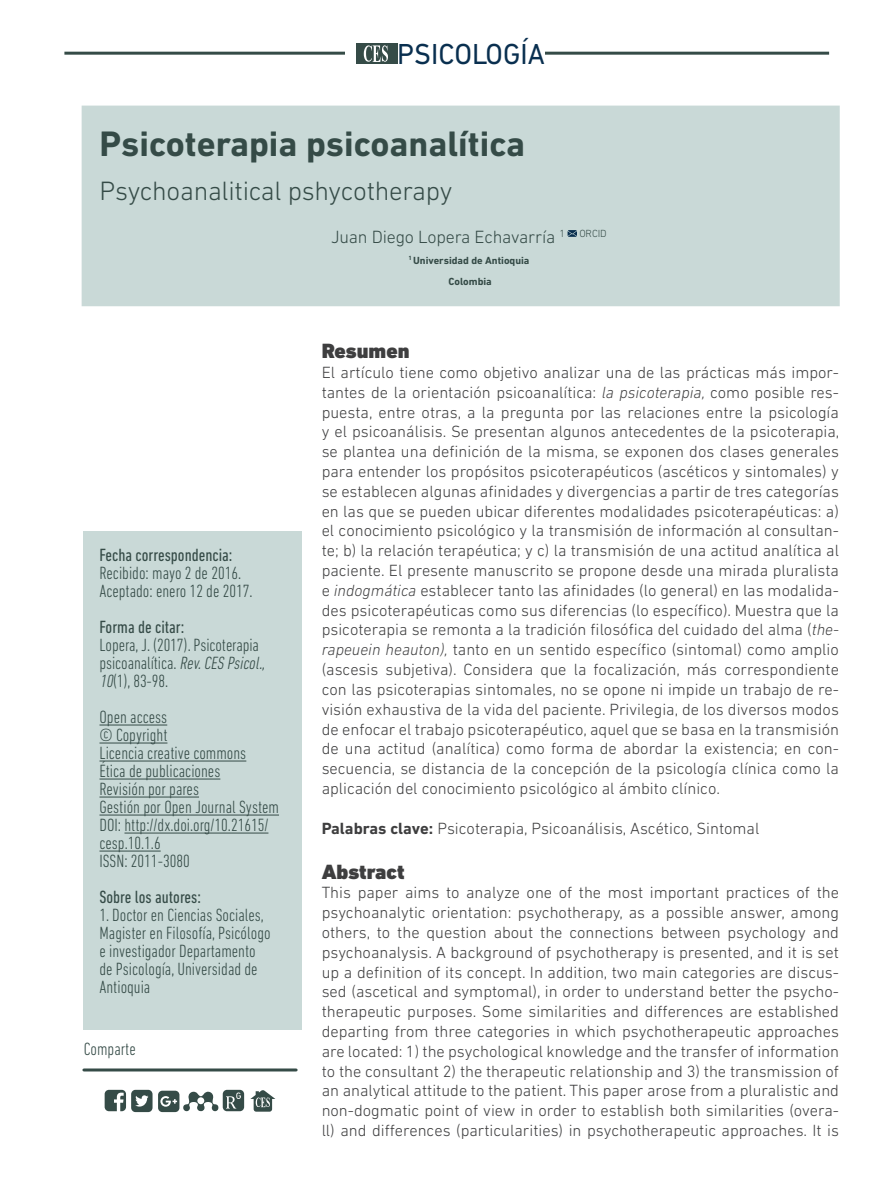
<style>
.page{position:relative;width:893px;height:1191px;background:#fff}
.page>*{position:absolute;margin:0;border:0;box-sizing:border-box;transform-origin:0 0}
.Título{font:700 36px "DIN Next LT Pro";color:#354b47}
.t1{font:29.4px "DIN Next LT Pro";color:#092f4f}
.Título_inglés{font:300 27px "DIN Next LT Pro";letter-spacing:-.01em;color:#354b47}
.Subtítulo{font:900 21px "DIN Next LT Pro";color:#3e3e3f}
.t2{font:300 condensed 18px/18px "DIN Next LT Pro";color:#354b47}
.t3{font:condensed 18px "DIN Next LT Pro";color:#354b47}
.t4{font:300 18px "DIN Next LT Pro";letter-spacing:-.01em;color:#354b47}
.Body{font:300 16.5px/19.8px "DIN Next LT Pro";color:#3e3e3f;text-align:justify}
.t5{font:700 10.5px "DIN Next LT Pro";color:#354b47}
.t6{font:300 10.5px "DIN Next LT Pro";letter-spacing:-.01em;color:#354b47}
.s1{font-style:italic}
.s2{font-weight:700}
</style>
<div class="page">
<hr style="left:64px;top:52px;width:765px;height:3px;background:#354b47">
<div style="left:345px;top:22px;width:200px;height:62px;background:#fff"></div>
<div style="left:356px;top:43px;width:41px;height:21px;background:#354b47"></div>
<svg style="left:364px;top:45px;width:24px;height:17px"></svg>
<div style="left:82px;top:106px;width:758px;height:200px;background:#c9d9d7"></div>
<div style="left:84px;top:531px;width:218px;height:499px;background:#c9d9d7"></div>
<hr style="left:99px;top:724px;width:68px;height:1px;background:#354b47">
<hr style="left:99px;top:742px;width:68px;height:1px;background:#354b47">
<hr style="left:99px;top:760px;width:147px;height:1px;background:#354b47">
<hr style="left:99px;top:778px;width:121px;height:1px;background:#354b47">
<hr style="left:99px;top:796px;width:100px;height:1px;background:#354b47">
<hr style="left:99px;top:814px;width:180px;height:1px;background:#354b47">
<hr style="left:124px;top:832px;width:144px;height:1px;background:#354b47">
<hr style="left:99px;top:850px;width:62px;height:1px;background:#354b47">
<hr style="left:84px;top:1068px;width:212px;height:3px;background:#354b47">
<svg style="left:105px;top:1089px;width:139px;height:23px"></svg>
<svg style="left:250px;top:1090px;width:25px;height:21px"></svg>
<h2 class="t1" style="left:397px;top:37px;width:149px">PSICOLOGÍA</h2>
<p class="Título" style="left:99px;top:123px;width:427px">Psicoterapia psicoanalítica</p>
<p class="Título_inglés" style="left:99px;top:175px;width:354px">Psychoanalitical pshycotherapy</p>
<p class="t4" style="left:331px;top:226px;width:236px">Juan Diego Lopera Echavarría <sup>1</sup></p>
<p class="t6" style="left:579px;top:227px;width:29px">ORCID</p>
<p class="t5" style="left:408px;top:254px;width:123px"><sup>1</sup> Universidad de Antioquia</p>
<p class="t5" style="left:448px;top:275px;width:45px">Colombia</p>
<p class="t3" style="left:99px;top:545px;width:134px">Fecha correspondencia:</p>
<p class="t2" style="left:99px;top:564px;width:143px">Recibido: mayo 2 de 2016.</p>
<p class="t2" style="left:99px;top:582px;width:155px">Aceptado: enero 12 de 2017.</p>
<p class="t3" style="left:99px;top:617px;width:86px">Forma de citar:</p>
<p class="t2" style="left:99px;top:636px;width:170px">Lopera, J. (2017). Psicoterapia psicoanalítica. <span class="s1">Rev.CESPsicol.,<br>10</span>(1), 83-98.</p>
<p class="t2" style="left:99px;top:708px;width:69px">Open access</p>
<p class="t2" style="left:99px;top:726px;width:69px">© Copyright</p>
<p class="t2" style="left:99px;top:744px;width:148px">Licencia creative commons</p>
<p class="t2" style="left:99px;top:762px;width:122px">Ética de publicaciones</p>
<p class="t2" style="left:99px;top:780px;width:101px">Revisión por pares</p>
<p class="t2" style="left:99px;top:798px;width:181px">Gestión por Open Journal System</p>
<p class="t2" style="left:99px;top:816px;width:170px">DOI: http://dx.doi.org/10.21615/ cesp.10.1.6</p>
<p class="t2" style="left:99px;top:852px;width:92px">ISSN: 2011-3080</p>
<p class="t3" style="left:99px;top:887px;width:103px">Sobre los autores:</p>
<p class="t2" style="left:99px;top:906px;width:173px">1. Doctor en Ciencias Sociales,<br>Magister en Filosofía, Psicólogo e investigador Departamento de Psicología, Universidad de<br>Antioquia</p>
<p class="t2" style="left:84px;top:1039px;width:53px">Comparte</p>
<p class="Subtítulo" style="left:322px;top:338px;width:89px">Resumen</p>
<p class="Body" style="left:322px;top:362px;width:519px">El artículo tiene como objetivo analizar una de las prácticas más impor&shy;tantes de la orientación psicoanalítica: <span class="s1">la psicoterapia,</span> como posible res&shy;puesta, entre otras, a la pregunta por las relaciones entre la psicología y el psicoanálisis. Se presentan algunos antecedentes de la psicoterapia, se plantea una definición de la misma, se exponen dos clases generales para entender los propósitos psicoterapéuticos (ascéticos y sintomales) y se establecen algunas afinidades y divergencias a partir de tres categorías en las que se pueden ubicar diferentes modalidades psicoterapéuticas: a) el conocimiento psicológico y la transmisión de información al consultan&shy;te; b) la relación terapéutica; y c) la transmisión de una actitud analítica al paciente. El presente manuscrito se propone desde una mirada pluralista e <span class="s1">indogmática</span> establecer tanto las afinidades (lo general) en las modalida&shy;des psicoterapéuticas como sus diferencias (lo específico). Muestra que la psicoterapia se remonta a la tradición filosófica del cuidado del alma (<span class="s1">the&shy;rapeuein heauton),</span> tanto en un sentido específico (sintomal) como amplio (ascesis subjetiva). Considera que la focalización, más correspondiente con las psicoterapias sintomales, no se opone ni impide un trabajo de re&shy;visión exhaustiva de la vida del paciente. Privilegia, de los diversos modos de enfocar el trabajo psicoterapéutico, aquel que se basa en la transmisión de una actitud (analítica) como forma de abordar la existencia; en con&shy;secuencia, se distancia de la concepción de la psicología clínica como la aplicación del conocimiento psicológico al ámbito clínico.</p>
<p class="Body" style="left:322px;top:818px;width:439px"><span class="s2">Palabras clave:</span> Psicoterapia, Psicoanálisis, Ascético, Sintomal</p>
<p class="Subtítulo" style="left:322px;top:859px;width:84px">Abstract</p>
<p class="Body" style="left:322px;top:882px;width:519px">This paper aims to analyze one of the most important practices of the psychoanalytic orientation: psychotherapy, as a possible answer, among others, to the question about the connections between psychology and psychoanalysis. A background of psychotherapy is presented, and it is set up a definition of its concept. In addition, two main categories are discus&shy;sed (ascetical and symptomal), in order to understand better the psycho&shy;therapeutic purposes. Some similarities and differences are established departing from three categories in which psychotherapeutic approaches are located: 1) the psychological knowledge and the transfer of information to the consultant 2) the therapeutic relationship and 3) the transmission of an analytical attitude to the patient. This paper arose from a pluralistic and non-dogmatic point of view in order to establish both similarities (overa&shy;ll) and differences (particularities) in psychotherapeutic approaches. It is</p>
</div>
